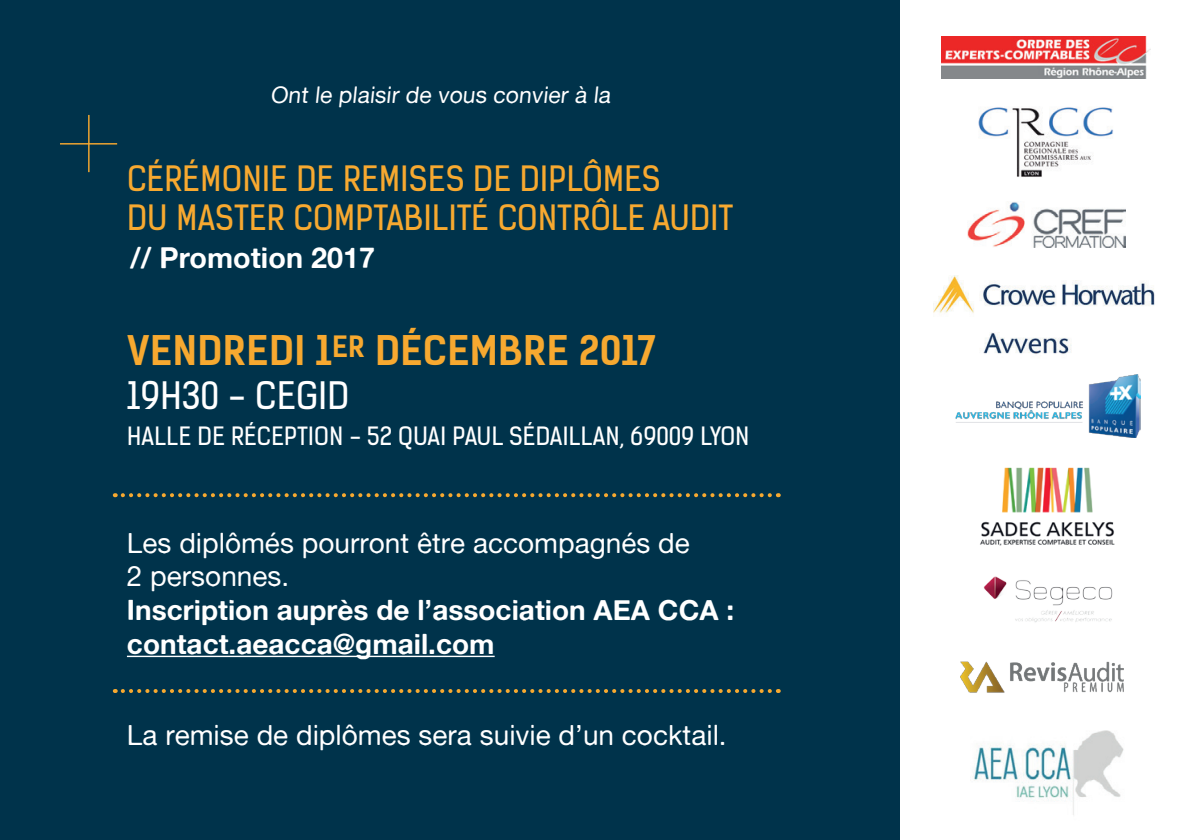
<style>
.page{position:relative;width:1191px;height:840px;background:#fff}
.page>*{position:absolute;margin:0;border:0;box-sizing:border-box;transform-origin:0 0}
.t1{font:700 38.8px "Kelson Sans";letter-spacing:.015em;color:#f7a930}
.t2{font:36px "Kelson Sans";letter-spacing:.005em;color:#fff}
.t3{font:33.2px/39.8px "Kelson Sans";letter-spacing:.015em;color:#f7a930}
.t4{font:28.8px "Alte Haas Grotesk Bold";color:#fff}
.t5{font:28px/33.6px "Alte Haas Grotesk";color:#fff}
.t6{font:28px/33.6px "Alte Haas Grotesk Bold";color:#fff}
.t7{font:24px "Kelson Sans";letter-spacing:.015em;color:#fff}
.t8{font:23px "Alte Haas Grotesk";color:#fff}
</style>
<div class="page">
<div style="left:0;top:0;width:900px;height:839px;background:#00334b"></div>
<hr style="left:127px;top:655px;width:367px;height:1px;background:#fff">
<hr style="left:88px;top:115px;width:2px;height:57px;background:#f7a930">
<hr style="left:60px;top:143px;width:57px;height:1px;background:#f7a930">
<svg style="left:123px;top:493px;width:656px;height:4px"></svg>
<svg style="left:123px;top:689px;width:656px;height:3px"></svg>
<img style="left:960px;top:661px;width:164px;height:32px">
<img style="left:980px;top:467px;width:135px;height:79px">
<img style="left:955px;top:374px;width:185px;height:63px">
<img style="left:978px;top:107px;width:135px;height:70px">
<img style="left:941px;top:37px;width:209px;height:42px">
<img style="left:973px;top:730px;width:151px;height:85px">
<img style="left:967px;top:202px;width:158px;height:45px">
<img style="left:933px;top:275px;width:222px;height:79px">
<img style="left:983px;top:576px;width:130px;height:46px">
<p class="t8" style="left:270px;top:81px;width:344px">Ont le plaisir de vous convier à la</p>
<p class="t3" style="left:127px;top:158px;width:607px">CÉRÉMONIE DE REMISES DE DIPLÔMES<br>DU MASTER COMPTABILITÉ CONTRÔLE AUDIT</p>
<p class="t4" style="left:130px;top:240px;width:246px">// Promotion 2017</p>
<h1 class="t1" style="left:127px;top:326px;width:530px">VENDREDI 1<sup>ER</sup> DÉCEMBRE 2017</h1>
<p class="t2" style="left:127px;top:373px;width:224px">19H30 - CEGID</p>
<p class="t7" style="left:127px;top:421px;width:623px">HALLE DE RÉCEPTION - 52 QUAI PAUL SÉDAILLAN, 69009 LYON</p>
<p class="t5" style="left:127px;top:525px;width:564px">Les diplômés pourront être accompagnés de<br>2 personnes.</p>
<p class="t6" style="left:127px;top:592px;width:609px">Inscription auprès de l’association AEA CCA : contact.aeacca@gmail.com</p>
<p class="t5" style="left:127px;top:717px;width:601px">La remise de diplômes sera suivie d’un cocktail.</p>
</div>
